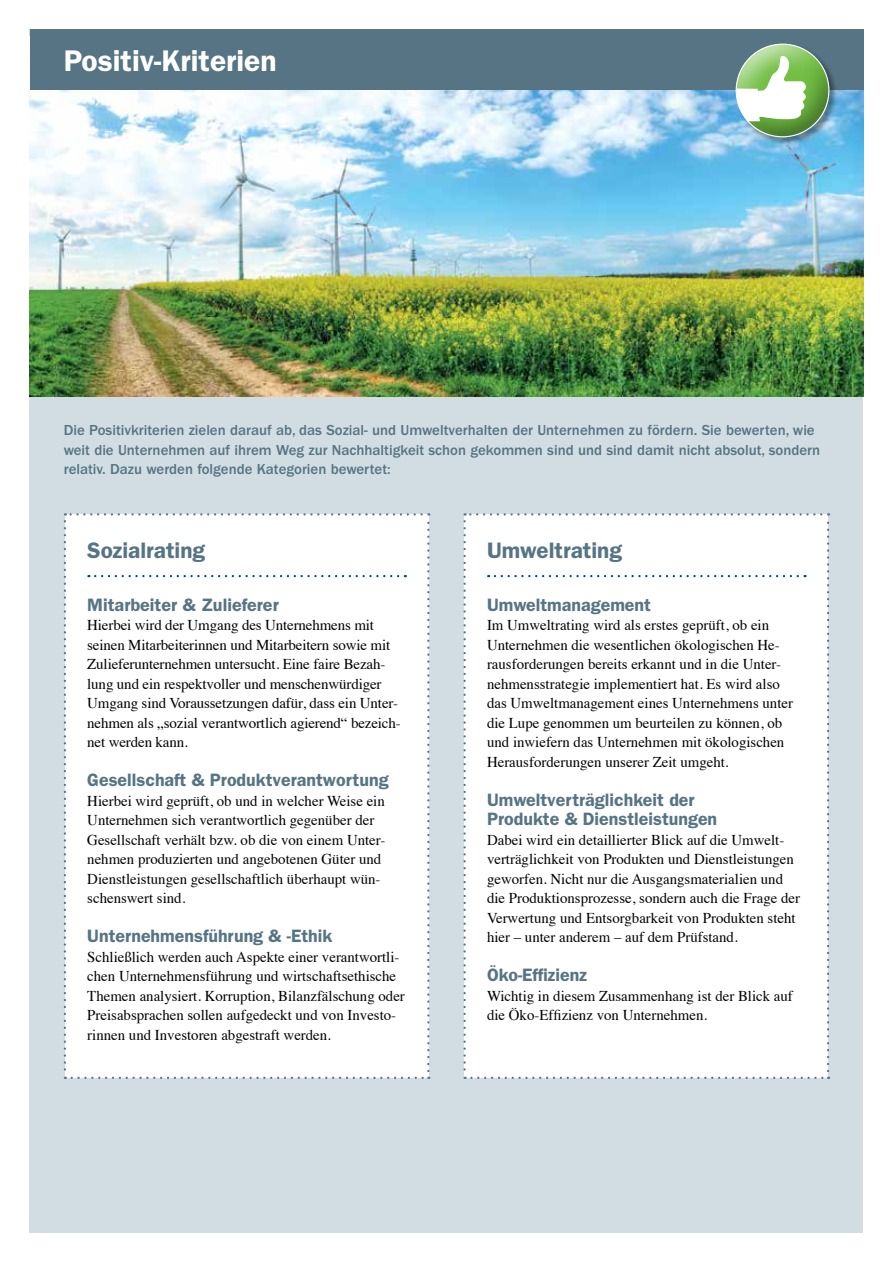
<style>
.page{position:relative;width:893px;height:1263px;background:#fff}
.page>*{position:absolute;margin:0;border:0;box-sizing:border-box;transform-origin:0 0}
.t1{font:600 30px "Franklin Gothic LT";color:#fff}
.t2{font:600 22.5px "Franklin Gothic LT";color:#567483}
.t3{font:600 18px/19.5px "Franklin Gothic LT";color:#567483}
.t4{font:15px/19.5px "Times";color:#000}
.t5{font:500 15px/19.5px "Franklin Gothic LT";color:#567483}
</style>
<div class="page">
<div style="left:30px;top:30px;width:833px;height:1203px;background:#d2dde3"></div>
<img style="left:30px;top:90px;width:833px;height:306px">
<div style="left:64px;top:513px;width:365px;height:566px;background:#fff"></div>
<div style="left:463px;top:513px;width:366px;height:566px;background:#fff"></div>
<div style="left:30px;top:30px;width:833px;height:60px;background:#567483"></div>
<div style="left:735px;top:43px;width:103px;height:103px;background:#000;opacity:.4"></div>
<div style="left:733px;top:41px;width:98px;height:78px;background:#fff;opacity:.75"></div>
<div style="left:733px;top:45px;width:98px;height:94px;background:#000;opacity:.4"></div>
<svg style="left:736px;top:56px;width:70px;height:65px;background:#c6e2bc"></svg>
<h1 class="t1" style="left:64px;top:43px;width:214px">Positiv-Kriterien</h1>
<p class="t5" style="left:64px;top:421px;width:758px">Die Positivkriterien zielen darauf ab, das Sozial- und Umweltverhalten der Unternehmen zu fördern. Sie bewerten, wie weit die Unternehmen auf ihrem Weg zur Nachhaltigkeit schon gekommen sind und sind damit nicht absolut, sondern relativ. Dazu werden folgende Kategorien bewertet:</p>
<h2 class="t2" style="left:87px;top:537px;width:119px">Sozialrating</h2>
<p class="t3" style="left:87px;top:595px;width:193px">Mitarbeiter &amp; Zulieferer</p>
<p class="t4" style="left:87px;top:614px;width:315px">Hierbei wird der Umgang des Unternehmens mit seinen Mitarbeiterinnen und Mitarbeitern sowie mit Zulieferunternehmen untersucht. Eine faire Bezah&shy;lung und ein respektvoller und menschenwürdiger Umgang sind Voraussetzungen dafür, dass ein Unter&shy;nehmen als „sozial verantwortlich agierend“ bezeich&shy;net werden kann.</p>
<p class="t3" style="left:87px;top:770px;width:303px">Gesellschaft &amp; Produktverantwortung</p>
<p class="t4" style="left:87px;top:790px;width:300px">Hierbei wird geprüft, ob und in welcher Weise ein Unternehmen sich verantwortlich gegenüber der Gesellschaft verhält bzw. ob die von einem Unter&shy;nehmen produzierten und angebotenen Güter und Dienstleistungen gesellschaftlich überhaupt wün&shy;schenswert sind.</p>
<p class="t3" style="left:87px;top:926px;width:247px">Unternehmensführung &amp; -Ethik</p>
<p class="t4" style="left:87px;top:946px;width:319px">Schließlich werden auch Aspekte einer verantwortli&shy;chen Unternehmensführung und wirtschaftsethische Themen analysiert. Korruption, Bilanzfälschung oder Preisabsprachen sollen aufgedeckt und von Investo&shy;rinnen und Investoren abgestraft werden.</p>
<h2 class="t2" style="left:487px;top:537px;width:136px">Umweltrating</h2>
<p class="t3" style="left:487px;top:595px;width:165px">Umweltmanagement</p>
<p class="t4" style="left:487px;top:614px;width:308px">Im Umweltrating wird als erstes geprüft, ob ein Unternehmen die wesentlichen ökologischen He&shy;rausforderungen bereits erkannt und in die Unter&shy;nehmensstrategie implementiert hat. Es wird also das Umweltmanagement eines Unternehmens unter die Lupe genommen um beurteilen zu können, ob und inwiefern das Unternehmen mit ökologischen Herausforderungen unserer Zeit umgeht.</p>
<p class="t3" style="left:487px;top:790px;width:232px">Umweltverträglichkeit der<br>Produkte &amp; Dienstleistungen</p>
<p class="t4" style="left:487px;top:829px;width:315px">Dabei wird ein detaillierter Blick auf die Umwelt&shy;verträglichkeit von Produkten und Dienstleistungen geworfen. Nicht nur die Ausgangsmaterialien und die Produktionsprozesse, sondern auch die Frage der Verwertung und Entsorgbarkeit von Produkten steht hier – unter anderem – auf dem Prüfstand.</p>
<p class="t3" style="left:487px;top:965px;width:101px">Öko-Effizienz</p>
<p class="t4" style="left:487px;top:985px;width:307px">Wichtig in diesem Zusammenhang ist der Blick auf die Öko-Effizienz von Unternehmen.</p>
</div>
